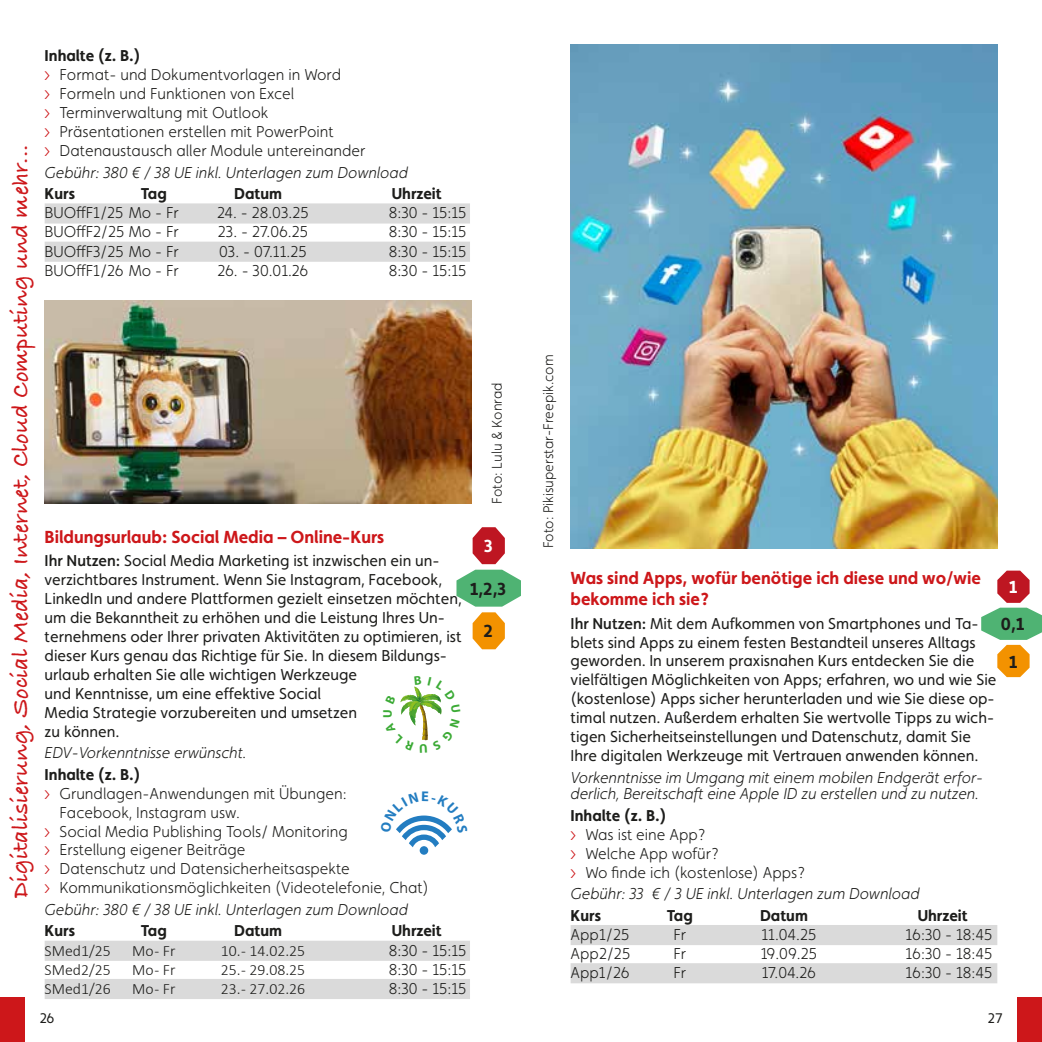
<style>
.page{position:relative;width:1042px;height:1042px;background:#fff}
.page>*{position:absolute;margin:0;border:0;box-sizing:border-box;transform-origin:0 0}
.t1{font:700 24.5px "Bradley Hand ITC";color:#cd171a}
.t2{font:700 17.5px/21px "Faricy New";color:#cd171a}
.t3{font:700 17.5px "Faricy New";color:#1d1d1b}
.t4{font:700 17.5px "Faricy New";color:#fff}
.t5{font:15.75px/18.9px "Faricy New";color:#1d1d1b}
.t6{font:300 15.75px/18.9px "Faricy New";color:#1d1d1b}
.t7{font:italic 300 15.75px/16.6px "Faricy New";color:#1d1d1b}
.t8{font:300 15.75px "Calibri";color:#1d1d1b}
.t9{font:700 15.75px "Faricy New";color:#1d1d1b}
.t10{font:300 14px "Faricy New";color:#1d1d1b}
.t11{font:14px "Faricy New";color:#1d1d1b}
.t12{font:700 12.6px "Myriad Pro";color:#3baa35}
.s1{font-weight:700}
.s2{font-family:"Gill Sans";font-size:19.25px;color:#cd171a}
.s3{font-weight:500}
</style>
<div class="page">
<div style="left:0;top:997px;width:25px;height:45px;background:#cd171a"></div>
<div style="left:1017px;top:997px;width:25px;height:45px;background:#cd171a"></div>
<div style="left:45px;top:203px;width:425px;height:20px;background:#dadada"></div>
<div style="left:45px;top:242px;width:425px;height:20px;background:#dadada"></div>
<div style="left:45px;top:940px;width:425px;height:21px;background:#dadada"></div>
<div style="left:45px;top:979px;width:425px;height:20px;background:#dadada"></div>
<svg style="left:472px;top:612px;width:33px;height:37px"></svg>
<svg style="left:472px;top:527px;width:33px;height:37px"></svg>
<svg style="left:456px;top:570px;width:65px;height:36px;background:#6cbf8a"></svg>
<img style="left:45px;top:300px;width:426px;height:204px">
<div style="left:570px;top:925px;width:427px;height:20px;background:#dadada"></div>
<div style="left:570px;top:963px;width:427px;height:20px;background:#dadada"></div>
<svg style="left:981px;top:570px;width:61px;height:107px"></svg>
<img style="left:570px;top:45px;width:427px;height:503px">
<svg style="left:400px;top:686px;width:42px;height:55px"></svg>
<svg style="left:396px;top:815px;width:56px;height:40px"></svg>
<h1 class="t1" style="left:6px;top:898px;width:755px;rotate:-90deg">Digitalisierung, Social Media, Internet, Cloud Computing und mehr...</h1>
<p class="t6" style="left:45px;top:47px;width:322px"><span class="s1">Inhalte (z. B.)<br></span><span class="s2">›</span> Format- und Dokumentvorlagen in Word<br><span class="s2">›</span> Formeln und Funktionen von Excel<br><span class="s2">›</span> Terminverwaltung mit Outlook<br><span class="s2">›</span> Präsentationen erstellen mit PowerPoint<br><span class="s2">›</span> Datenaustausch aller Module untereinander</p>
<p class="t7" style="left:45px;top:164px;width:365px">Gebühr: 380 € / 38 UE inkl. Unterlagen zum Download</p>
<p class="t9" style="left:45px;top:184px;width:32px">Kurs</p>
<p class="t9" style="left:141px;top:184px;width:28px">Tag</p>
<p class="t9" style="left:234px;top:184px;width:49px">Datum</p>
<p class="t9" style="left:392px;top:184px;width:51px">Uhrzeit</p>
<p class="t6" style="left:45px;top:203px;width:136px">BUOffF1/25 Mo - Fr</p>
<p class="t6" style="left:217px;top:203px;width:93px">24. - 28.03.25</p>
<p class="t6" style="left:389px;top:203px;width:79px">8:30 - 15:15</p>
<p class="t6" style="left:45px;top:222px;width:136px">BUOffF2/25 Mo - Fr</p>
<p class="t6" style="left:218px;top:222px;width:92px">23. - 27.06.25</p>
<p class="t6" style="left:389px;top:222px;width:79px">8:30 - 15:15</p>
<p class="t6" style="left:45px;top:242px;width:136px">BUOffF3/25 Mo - Fr</p>
<p class="t6" style="left:219px;top:242px;width:89px">03. - 07.11.25</p>
<p class="t6" style="left:389px;top:242px;width:79px">8:30 - 15:15</p>
<p class="t6" style="left:45px;top:261px;width:136px">BUOffF1/26 Mo - Fr</p>
<p class="t6" style="left:217px;top:261px;width:93px">26. - 30.01.26</p>
<p class="t6" style="left:389px;top:261px;width:79px">8:30 - 15:15</p>
<p class="t10" style="left:489px;top:504px;width:123px;rotate:-90deg">Foto: Lulu &amp; Konrad</p>
<p class="t2" style="left:45px;top:526px;width:341px">Bildungsurlaub: Social Media – Online-Kurs</p>
<p class="t5" style="left:45px;top:551px;width:419px"><span class="s3">Ihr Nutzen:</span> Social Media Marketing ist inzwischen ein un&shy;verzichtbares Instrument. Wenn Sie Instagram, Facebook, LinkedIn und andere Plattformen gezielt einsetzen möchten, um die Bekanntheit zu erhöhen und die Leistung Ihres Un&shy;ternehmens oder Ihrer privaten Aktivitäten zu optimieren, ist dieser Kurs genau das Richtige für Sie. In diesem Bildungs&shy;urlaub erhalten Sie alle wichtigen Werkzeuge<br>und Kenntnisse, um eine effektive Social<br>Media Strategie vorzubereiten und umsetzen<br>zu können.</p>
<p class="t7" style="left:45px;top:744px;width:203px">EDV-Vorkenntnisse erwünscht.</p>
<p class="t9" style="left:45px;top:765px;width:98px">Inhalte (z. B.)</p>
<p class="t6" style="left:45px;top:784px;width:303px"><span class="s2">›</span> Grundlagen-Anwendungen mit Übungen:</p>
<p class="t6" style="left:60px;top:803px;width:182px">Facebook, Instagram usw.</p>
<p class="t6" style="left:45px;top:821px;width:305px"><span class="s2">›</span> Social Media Publishing Tools/ Monitoring</p>
<p class="t6" style="left:45px;top:840px;width:202px"><span class="s2">›</span> Erstellung eigener Beiträge</p>
<p class="t6" style="left:45px;top:859px;width:307px"><span class="s2">›</span> Datenschutz und Datensicherheitsaspekte</p>
<p class="t6" style="left:45px;top:878px;width:386px"><span class="s2">›</span> Kommunikationsmöglichkeiten (Videotelefonie, Chat)</p>
<p class="t7" style="left:45px;top:901px;width:365px">Gebühr: 380 € / 38 UE inkl. Unterlagen zum Download</p>
<p class="t9" style="left:45px;top:921px;width:32px">Kurs</p>
<p class="t9" style="left:141px;top:921px;width:28px">Tag</p>
<p class="t9" style="left:234px;top:921px;width:49px">Datum</p>
<p class="t9" style="left:392px;top:921px;width:51px">Uhrzeit</p>
<p class="t8" style="left:45px;top:940px;width:68px">SMed1/25</p>
<p class="t8" style="left:132px;top:940px;width:45px">Mo - Fr</p>
<p class="t8" style="left:221px;top:940px;width:86px">10. - 14.02.25</p>
<p class="t6" style="left:389px;top:940px;width:79px">8:30 - 15:15</p>
<p class="t8" style="left:45px;top:959px;width:68px">SMed2/25</p>
<p class="t8" style="left:132px;top:959px;width:45px">Mo - Fr</p>
<p class="t8" style="left:221px;top:959px;width:86px">25. - 29.08.25</p>
<p class="t6" style="left:389px;top:960px;width:79px">8:30 - 15:15</p>
<p class="t8" style="left:45px;top:979px;width:68px">SMed1/26</p>
<p class="t8" style="left:132px;top:979px;width:45px">Mo - Fr</p>
<p class="t8" style="left:221px;top:979px;width:86px">23. - 27.02.26</p>
<p class="t6" style="left:389px;top:979px;width:79px">8:30 - 15:15</p>
<p class="t4" style="left:484px;top:535px;width:10px">3</p>
<p class="t3" style="left:470px;top:578px;width:38px">1,2,3</p>
<p class="t3" style="left:483px;top:621px;width:11px">2</p>
<p class="t12" style="left:379px;top:718px;width:10px;rotate:-90deg">U</p>
<p class="t10" style="left:540px;top:548px;width:195px;rotate:-90deg">Foto: Pikisuperstar-Freepik.com</p>
<p class="t2" style="left:570px;top:567px;width:412px">Was sind Apps, wofür benötige ich diese und wo/wie bekomme ich sie?</p>
<p class="t5" style="left:570px;top:614px;width:427px"><span class="s3">Ihr Nutzen:</span> Mit dem Aufkommen von Smartphones und Ta&shy;blets sind Apps zu einem festen Bestandteil unseres Alltags geworden. In unserem praxisnahen Kurs entdecken Sie die vielfältigen Möglichkeiten von Apps; erfahren, wo und wie Sie (kostenlose) Apps sicher herunterladen und wie Sie diese op&shy;timal nutzen. Außerdem erhalten Sie wertvolle Tipps zu wich&shy;tigen Sicherheitseinstellungen und Datenschutz, damit Sie Ihre digitalen Werkzeuge mit Vertrauen anwenden können.</p>
<p class="t7" style="left:570px;top:769px;width:414px">Vorkenntnisse im Umgang mit einem mobilen Endgerät erfor&shy;derlich, Bereitschaft eine Apple ID zu erstellen und zu nutzen.</p>
<p class="t6" style="left:570px;top:806px;width:236px"><span class="s1">Inhalte (z. B.)<br></span><span class="s2">›</span> Was ist eine App?<br><span class="s2">›</span> Welche App wofür?<br><span class="s2">›</span> Wo finde ich (kostenlose) Apps?</p>
<p class="t7" style="left:570px;top:885px;width:350px">Gebühr: 33 € / 3 UE inkl. Unterlagen zum Download</p>
<p class="t9" style="left:570px;top:906px;width:32px">Kurs</p>
<p class="t9" style="left:667px;top:906px;width:28px">Tag</p>
<p class="t9" style="left:760px;top:906px;width:49px">Datum</p>
<p class="t9" style="left:918px;top:906px;width:51px">Uhrzeit</p>
<p class="t6" style="left:570px;top:925px;width:60px">App1/25</p>
<p class="t6" style="left:673px;top:925px;width:14px">Fr</p>
<p class="t6" style="left:761px;top:925px;width:56px">11.04.25</p>
<p class="t6" style="left:905px;top:925px;width:88px">16:30 - 18:45</p>
<p class="t6" style="left:570px;top:944px;width:61px">App2/25</p>
<p class="t6" style="left:673px;top:944px;width:14px">Fr</p>
<p class="t6" style="left:761px;top:944px;width:58px">19.09.25</p>
<p class="t6" style="left:905px;top:944px;width:88px">16:30 - 18:45</p>
<p class="t6" style="left:570px;top:963px;width:60px">App1/26</p>
<p class="t6" style="left:673px;top:963px;width:14px">Fr</p>
<p class="t6" style="left:762px;top:963px;width:56px">17.04.26</p>
<p class="t6" style="left:905px;top:963px;width:88px">16:30 - 18:45</p>
<p class="t4" style="left:1009px;top:576px;width:10px">1</p>
<p class="t3" style="left:1001px;top:614px;width:25px">0,1</p>
<p class="t3" style="left:1009px;top:651px;width:10px">1</p>
<p class="t11" style="left:40px;top:1009px;width:16px">26</p>
<p class="t11" style="left:988px;top:1009px;width:16px">27</p>
</div>
